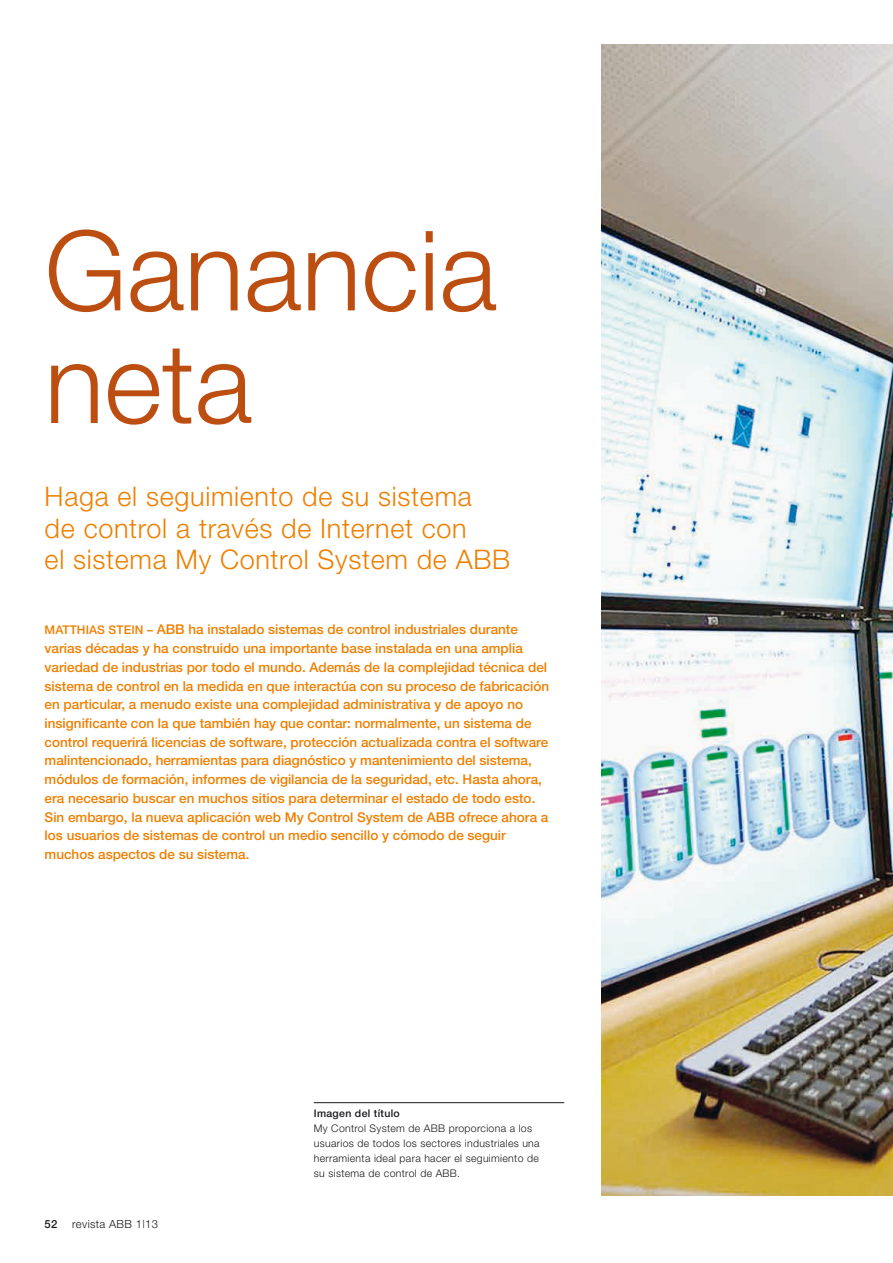
<style>
.page{position:relative;width:893px;height:1263px;background:#fff}
.page>*{position:absolute;margin:0;border:0;box-sizing:border-box;transform-origin:0 0}
.t1{font:300 111px/112.5px "Helvetica Neue";color:#bd4e11}
.t2{font:300 27px/31.5px "Helvetica Neue";letter-spacing:.025em;color:#ee7f00}
.t3{font:500 13.5px/18.8px "Helvetica Neue";color:#ee7f00}
.t4{font:300 11.25px "Helvetica Neue";letter-spacing:.03em;color:#1a171c}
.t5{font:500 11.25px "Helvetica Neue";color:#1a171c}
.t6{font:300 10.5px/15px "Helvetica Neue";letter-spacing:.03em;color:#1a171c}
.t7{font:500 10.5px "Helvetica Neue";letter-spacing:.03em;color:#1a171c}
.s1{font-size:12px}
</style>
<div class="page">
<img style="left:602px;top:45px;width:291px;height:1151px">
<hr style="left:314px;top:1102px;width:250px;height:1px;background:#1a171c">
<h1 class="t1" style="left:45px;top:212px;width:454px">Ganancia neta</h1>
<h2 class="t2" style="left:45px;top:480px;width:467px">Haga el seguimiento de su sistema<br>de control a través de Internet con<br>el sistema My Control System de ABB</h2>
<p class="t3" style="left:45px;top:620px;width:506px"><span class="s1">MATTHIAS STEIN –</span> ABB ha instalado sistemas de control industriales durante varias décadas y ha construido una importante base instalada en una amplia variedad de industrias por todo el mundo. Además de la complejidad técnica del sistema de control en la medida en que interactúa con su proceso de fabricación en particular, a menudo existe una complejidad administrativa y de apoyo no insignificante con la que también hay que contar: normalmente, un sistema de control requerirá licencias de software, protección actualizada contra el software malintencionado, herramientas para diagnóstico y mantenimiento del sistema, módulos de formación, informes de vigilancia de la seguridad, etc. Hasta ahora, era necesario buscar en muchos sitios para determinar el estado de todo esto.<br>Sin embargo, la nueva aplicación web My Control System de ABB ofrece ahora a los usuarios de sistemas de control un medio sencillo y cómodo de seguir muchos aspectos de su sistema.</p>
<p class="t5" style="left:45px;top:1217px;width:14px">52</p>
<p class="t4" style="left:72px;top:1217px;width:87px">revista ABB 1|13</p>
<p class="t7" style="left:314px;top:1107px;width:87px">Imagen del título</p>
<p class="t6" style="left:314px;top:1120px;width:227px">My Control System de ABB proporciona a los usuarios de todos los sectores industriales una herramienta ideal para hacer el seguimiento de su sistema de control de ABB.</p>
</div>
